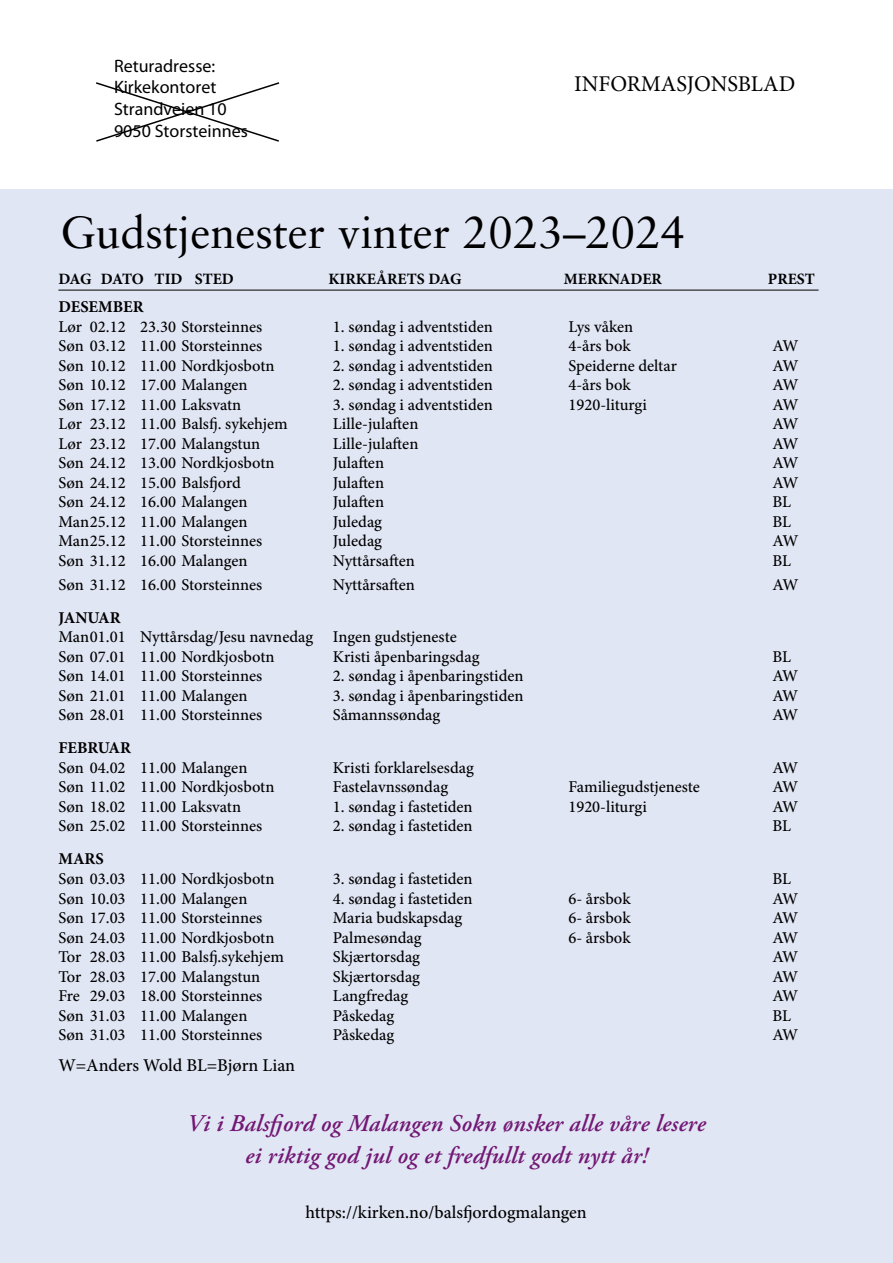
<style>
.page{position:relative;width:893px;height:1263px;background:#fff}
.page>*{position:absolute;margin:0;border:0;box-sizing:border-box;transform-origin:0 0}
.t1{font:45px "Sabon LT Pro";color:#000}
.t2{font:italic 600 24px/31.5px "Adobe Garamond Pro";letter-spacing:.01em;color:#721874;text-align:center}
.t3{font:22.5px "Minion Pro";color:#000}
.t4{font:500 18px "Minion Pro";color:#000}
.t5{font:18px/21.6px "Myriad Pro";color:#000}
.t6{font:500 16.5px/19.5px "Minion Pro";color:#000}
.t7{font:700 16.5px "Minion Pro";color:#000}
.t8{font:700 15.75px "Minion Pro";color:#000}
</style>
<div class="page">
<div style="left:0;top:189px;width:893px;height:1074px;background:#e1e6f4"></div>
<svg style="left:96px;top:82px;width:184px;height:60px"></svg>
<hr style="left:58px;top:290px;width:761px;height:1px;background:#000">
<p class="t5" style="left:114px;top:55px;width:135px">Returadresse:<br>Kirkekontoret<br>Strandveien 10<br>9050 Storsteinnes</p>
<h3 class="t3" style="left:574px;top:68px;width:223px">INFORMASJONSBLAD</h3>
<h1 class="t1" style="left:60px;top:204px;width:627px">Gudstjenester vinter 2023–2024</h1>
<p class="t8" style="left:58px;top:268px;width:177px">DAG DATO TID STED</p>
<p class="t8" style="left:328px;top:268px;width:135px">KIRKEÅRETS DAG</p>
<p class="t8" style="left:564px;top:268px;width:100px">MERKNADER</p>
<p class="t8" style="left:768px;top:268px;width:48px">PREST</p>
<p class="t7" style="left:58px;top:295px;width:87px">DESEMBER</p>
<p class="t6" style="left:58px;top:317px;width:205px">Lør 02.12 23.30 Storsteinnes</p>
<p class="t6" style="left:333px;top:317px;width:161px">1. søndag i adventstiden</p>
<p class="t6" style="left:568px;top:317px;width:66px">Lys våken</p>
<p class="t6" style="left:58px;top:336px;width:205px">Søn 03.12 11.00 Storsteinnes</p>
<p class="t6" style="left:333px;top:336px;width:161px">1. søndag i adventstiden</p>
<p class="t6" style="left:568px;top:336px;width:64px">4-års bok</p>
<p class="t6" style="left:772px;top:336px;width:27px">AW</p>
<p class="t6" style="left:58px;top:356px;width:218px">Søn 10.12 11.00 Nordkjosbotn</p>
<p class="t6" style="left:333px;top:356px;width:161px">2. søndag i adventstiden</p>
<p class="t6" style="left:568px;top:356px;width:110px">Speiderne deltar</p>
<p class="t6" style="left:772px;top:356px;width:27px">AW</p>
<p class="t6" style="left:58px;top:375px;width:191px">Søn 10.12 17.00 Malangen</p>
<p class="t6" style="left:333px;top:375px;width:161px">2. søndag i adventstiden</p>
<p class="t6" style="left:568px;top:375px;width:64px">4-års bok</p>
<p class="t6" style="left:772px;top:375px;width:27px">AW</p>
<p class="t6" style="left:58px;top:395px;width:184px">Søn 17.12 11.00 Laksvatn</p>
<p class="t6" style="left:333px;top:395px;width:161px">3. søndag i adventstiden</p>
<p class="t6" style="left:568px;top:395px;width:80px">1920-liturgi</p>
<p class="t6" style="left:772px;top:395px;width:27px">AW</p>
<p class="t6" style="left:58px;top:414px;width:231px">Lør 23.12 11.00 Balsfj. sykehjem</p>
<p class="t6" style="left:333px;top:414px;width:87px">Lille-julaften</p>
<p class="t6" style="left:772px;top:414px;width:27px">AW</p>
<p class="t6" style="left:58px;top:434px;width:203px">Lør 23.12 17.00 Malangstun</p>
<p class="t6" style="left:333px;top:434px;width:87px">Lille-julaften</p>
<p class="t6" style="left:772px;top:434px;width:27px">AW</p>
<p class="t6" style="left:58px;top:453px;width:218px">Søn 24.12 13.00 Nordkjosbotn</p>
<p class="t6" style="left:333px;top:453px;width:53px">Julaften</p>
<p class="t6" style="left:772px;top:453px;width:27px">AW</p>
<p class="t6" style="left:58px;top:473px;width:184px">Søn 24.12 15.00 Balsfjord</p>
<p class="t6" style="left:333px;top:473px;width:53px">Julaften</p>
<p class="t6" style="left:772px;top:473px;width:27px">AW</p>
<p class="t6" style="left:58px;top:492px;width:191px">Søn 24.12 16.00 Malangen</p>
<p class="t6" style="left:333px;top:492px;width:53px">Julaften</p>
<p class="t6" style="left:772px;top:492px;width:20px">BL</p>
<p class="t6" style="left:58px;top:512px;width:191px">Man25.12 11.00 Malangen</p>
<p class="t6" style="left:333px;top:512px;width:51px">Juledag</p>
<p class="t6" style="left:772px;top:512px;width:20px">BL</p>
<p class="t6" style="left:58px;top:531px;width:205px">Man25.12 11.00 Storsteinnes</p>
<p class="t6" style="left:333px;top:531px;width:51px">Juledag</p>
<p class="t6" style="left:772px;top:531px;width:27px">AW</p>
<p class="t6" style="left:58px;top:551px;width:191px">Søn 31.12 16.00 Malangen</p>
<p class="t6" style="left:333px;top:551px;width:84px">Nyttårsaften</p>
<p class="t6" style="left:772px;top:551px;width:20px">BL</p>
<p class="t6" style="left:58px;top:575px;width:205px">Søn 31.12 16.00 Storsteinnes</p>
<p class="t6" style="left:333px;top:575px;width:84px">Nyttårsaften</p>
<p class="t6" style="left:772px;top:575px;width:27px">AW</p>
<p class="t7" style="left:58px;top:606px;width:64px">JANUAR</p>
<p class="t6" style="left:58px;top:627px;width:400px">Man01.01 Nyttårsdag/Jesu navnedag Ingen gudstjeneste<br>Søn 07.01 11.00 Nordkjosbotn</p>
<p class="t6" style="left:333px;top:647px;width:148px">Kristi åpenbaringsdag</p>
<p class="t6" style="left:772px;top:647px;width:20px">BL</p>
<p class="t6" style="left:58px;top:666px;width:205px">Søn 14.01 11.00 Storsteinnes</p>
<p class="t6" style="left:333px;top:666px;width:192px">2. søndag i åpenbaringstiden</p>
<p class="t6" style="left:772px;top:666px;width:27px">AW</p>
<p class="t6" style="left:58px;top:686px;width:191px">Søn 21.01 11.00 Malangen</p>
<p class="t6" style="left:333px;top:686px;width:192px">3. søndag i åpenbaringstiden</p>
<p class="t6" style="left:772px;top:686px;width:27px">AW</p>
<p class="t6" style="left:58px;top:705px;width:205px">Søn 28.01 11.00 Storsteinnes</p>
<p class="t6" style="left:333px;top:705px;width:109px">Såmannssøndag</p>
<p class="t6" style="left:772px;top:705px;width:27px">AW</p>
<p class="t7" style="left:58px;top:736px;width:74px">FEBRUAR</p>
<p class="t6" style="left:58px;top:758px;width:191px">Søn 04.02 11.00 Malangen</p>
<p class="t6" style="left:333px;top:758px;width:143px">Kristi forklarelsesdag</p>
<p class="t6" style="left:772px;top:758px;width:27px">AW</p>
<p class="t6" style="left:58px;top:777px;width:218px">Søn 11.02 11.00 Nordkjosbotn</p>
<p class="t6" style="left:333px;top:777px;width:117px">Fastelavnssøndag</p>
<p class="t6" style="left:568px;top:777px;width:133px">Familiegudstjeneste</p>
<p class="t6" style="left:772px;top:777px;width:27px">AW</p>
<p class="t6" style="left:58px;top:797px;width:184px">Søn 18.02 11.00 Laksvatn</p>
<p class="t6" style="left:333px;top:797px;width:141px">1. søndag i fastetiden</p>
<p class="t6" style="left:568px;top:797px;width:80px">1920-liturgi</p>
<p class="t6" style="left:772px;top:797px;width:27px">AW</p>
<p class="t6" style="left:58px;top:816px;width:205px">Søn 25.02 11.00 Storsteinnes</p>
<p class="t6" style="left:333px;top:816px;width:141px">2. søndag i fastetiden</p>
<p class="t6" style="left:772px;top:816px;width:20px">BL</p>
<p class="t7" style="left:58px;top:847px;width:47px">MARS</p>
<p class="t6" style="left:58px;top:869px;width:218px">Søn 03.03 11.00 Nordkjosbotn</p>
<p class="t6" style="left:333px;top:869px;width:141px">3. søndag i fastetiden</p>
<p class="t6" style="left:772px;top:869px;width:20px">BL</p>
<p class="t6" style="left:58px;top:888px;width:191px">Søn 10.03 11.00 Malangen</p>
<p class="t6" style="left:333px;top:888px;width:141px">4. søndag i fastetiden</p>
<p class="t6" style="left:568px;top:888px;width:64px">6- årsbok</p>
<p class="t6" style="left:772px;top:888px;width:27px">AW</p>
<p class="t6" style="left:58px;top:908px;width:205px">Søn 17.03 11.00 Storsteinnes</p>
<p class="t6" style="left:333px;top:908px;width:131px">Maria budskapsdag</p>
<p class="t6" style="left:568px;top:908px;width:64px">6- årsbok</p>
<p class="t6" style="left:772px;top:908px;width:27px">AW</p>
<p class="t6" style="left:58px;top:927px;width:218px">Søn 24.03 11.00 Nordkjosbotn</p>
<p class="t6" style="left:333px;top:927px;width:90px">Palmesøndag</p>
<p class="t6" style="left:568px;top:927px;width:64px">6- årsbok</p>
<p class="t6" style="left:772px;top:927px;width:27px">AW</p>
<p class="t6" style="left:58px;top:947px;width:227px">Tor 28.03 11.00 Balsfj.sykehjem</p>
<p class="t6" style="left:333px;top:947px;width:89px">Skjærtorsdag</p>
<p class="t6" style="left:772px;top:947px;width:27px">AW</p>
<p class="t6" style="left:58px;top:966px;width:203px">Tor 28.03 17.00 Malangstun</p>
<p class="t6" style="left:333px;top:966px;width:89px">Skjærtorsdag</p>
<p class="t6" style="left:772px;top:966px;width:27px">AW</p>
<p class="t6" style="left:58px;top:986px;width:205px">Fre 29.03 18.00 Storsteinnes</p>
<p class="t6" style="left:333px;top:986px;width:77px">Langfredag</p>
<p class="t6" style="left:772px;top:986px;width:27px">AW</p>
<p class="t6" style="left:58px;top:1005px;width:191px">Søn 31.03 11.00 Malangen</p>
<p class="t6" style="left:333px;top:1005px;width:63px">Påskedag</p>
<p class="t6" style="left:772px;top:1005px;width:20px">BL</p>
<p class="t6" style="left:58px;top:1025px;width:205px">Søn 31.03 11.00 Storsteinnes</p>
<p class="t6" style="left:333px;top:1025px;width:63px">Påskedag</p>
<p class="t6" style="left:772px;top:1025px;width:27px">AW</p>
<p class="t4" style="left:58px;top:1052px;width:238px">W=Anders Wold BL=Bjørn Lian</p>
<h2 class="t2" style="left:187px;top:1108px;width:520px">Vi i Balsfjord og Malangen Sokn ønsker alle våre lesere ei riktig god jul og et fredfullt godt nytt år!</h2>
<p class="t4" style="left:306px;top:1200px;width:283px">https://kirken.no/balsfjordogmalangen</p>
</div>
